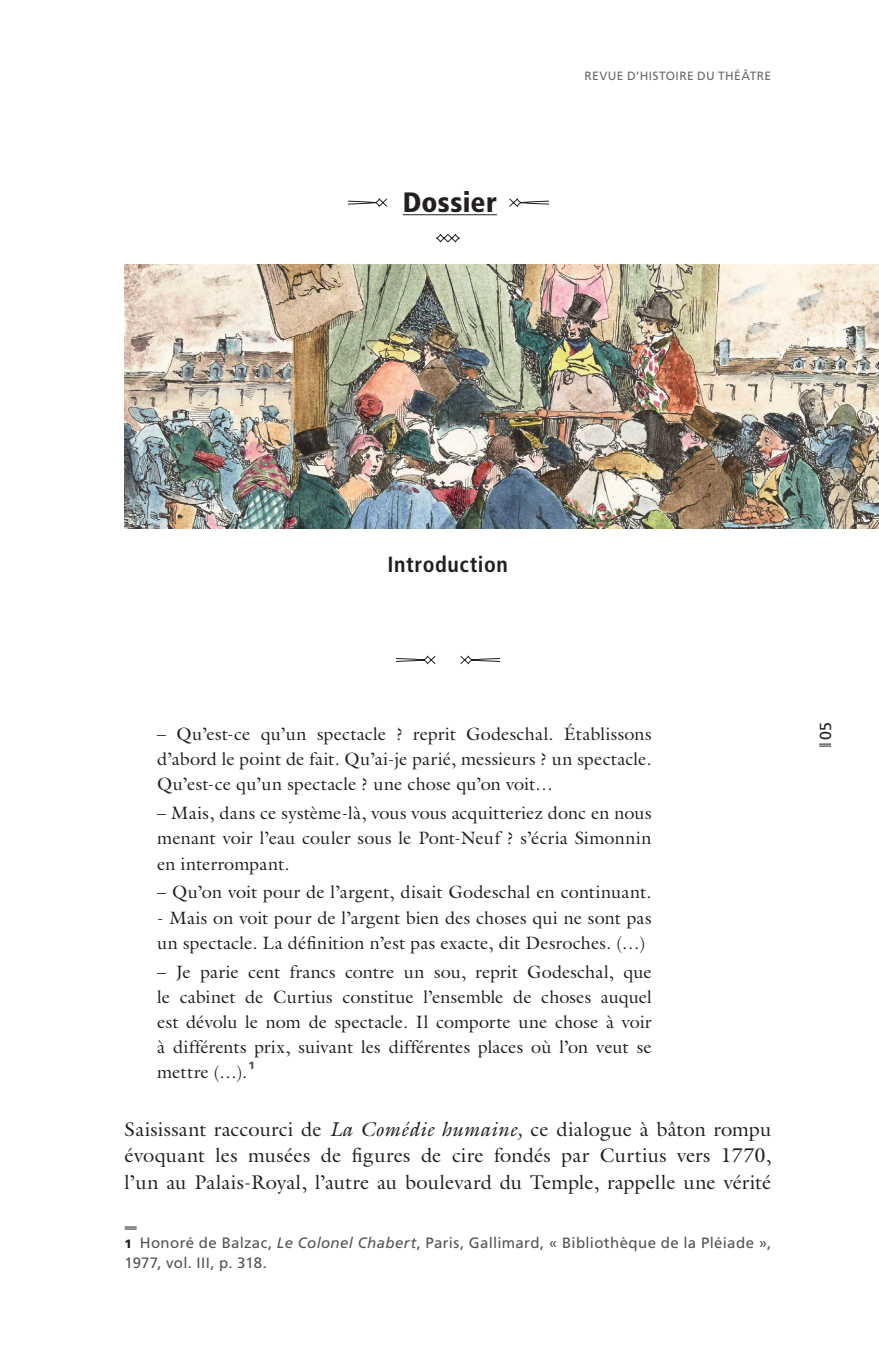
<style>
.page{position:relative;width:879px;height:1361px;background:#fff}
.page>*{position:absolute;margin:0;border:0;box-sizing:border-box;transform-origin:0 0}
.t1{font:900 condensed 28px "Frutiger LT Pro";letter-spacing:.01em;color:#231f20}
.t2{font:700 condensed 22px "Frutiger LT Pro";letter-spacing:.025em;color:#231f20}
.t3{font:20px/26.4px "Galliard Pro";letter-spacing:.005em;color:#231f20;text-align:justify}
.t4{font:18px/25.2px "Galliard Pro";letter-spacing:.005em;color:#231f20;text-align:justify}
.t5{font:16px "Frutiger LT Pro";color:#231f20}
.t6{font:15px/20px "Frutiger LT Pro";letter-spacing:.025em;color:#535355}
.t7{font:12px "Frutiger LT Pro";letter-spacing:.03em;color:#69696c}
.t8{font:900 10.4px "Frutiger LT Pro";color:#535355}
.s1{font-style:italic}
.s2{font-weight:900;font-size:12px;color:#231f20}
</style>
<div class="page">
<svg style="left:819px;top:744px;width:12px;height:3px"></svg>
<svg style="left:125px;top:1226px;width:12px;height:3px"></svg>
<hr style="left:403px;top:214px;width:94px;height:1px;background:#231f20">
<svg style="left:396px;top:656px;width:104px;height:8px"></svg>
<svg style="left:436px;top:234px;width:24px;height:9px"></svg>
<img style="left:125px;top:265px;width:754px;height:264px">
<svg style="left:509px;top:198px;width:40px;height:9px"></svg>
<svg style="left:348px;top:198px;width:39px;height:9px"></svg>
<h1 class="t1" style="left:403px;top:185px;width:96px">Dossier</h1>
<p class="t7" style="left:584px;top:68px;width:188px">REVUE D’HISTOIRE DU THÉÂTRE</p>
<p class="t2" style="left:387px;top:551px;width:122px">Introduction</p>
<p class="t4" style="left:157px;top:721px;width:496px">– Qu’est-ce qu’un spectacle ? reprit Godeschal. Établissons d’abord le point de fait. Qu’ai-je parié, messieurs ? un spectacle.<br>Qu’est-ce qu’un spectacle ? une chose qu’on voit…</p>
<p class="t4" style="left:157px;top:800px;width:496px">– Mais, dans ce système-là, vous vous acquitteriez donc en nous menant voir l’eau couler sous le Pont-Neuf ? s’écria Simonnin en interrompant.</p>
<p class="t4" style="left:157px;top:879px;width:496px">– Qu’on voit pour de l’argent, disait Godeschal en continuant.</p>
<p class="t4" style="left:157px;top:904px;width:496px">- Mais on voit pour de l’argent bien des choses qui ne sont pas un spectacle. La définition n’est pas exacte, dit Desroches. (…)</p>
<p class="t4" style="left:157px;top:958px;width:496px">– Je parie cent francs contre un sou, reprit Godeschal, que le cabinet de Curtius constitue l’ensemble de choses auquel est dévolu le nom de spectacle. Il comporte une chose à voir à différents prix, suivant les différentes places où l’on veut se mettre (…).</p>
<p class="t8" style="left:249px;top:1059px;width:8px">1</p>
<p class="t3" style="left:125px;top:1115px;width:648px">Saisissant raccourci de <span class="s1">La Comédie humaine,</span> ce dialogue à bâton rompu évoquant les musées de figures de cire fondés par Curtius vers 1770, l’un au Palais-Royal, l’autre au boulevard du Temple, rappelle une vérité</p>
<p class="t6" style="left:125px;top:1233px;width:648px"><span class="s2">1</span> Honoré de Balzac, <span class="s1">Le Colonel Chabert</span>, Paris, Gallimard, « Bibliothèque de la Pléiade »,<br>1977, vol. III, p. 318.</p>
<p class="t5" style="left:816px;top:740px;width:20px;rotate:-90deg">05</p>
</div>
